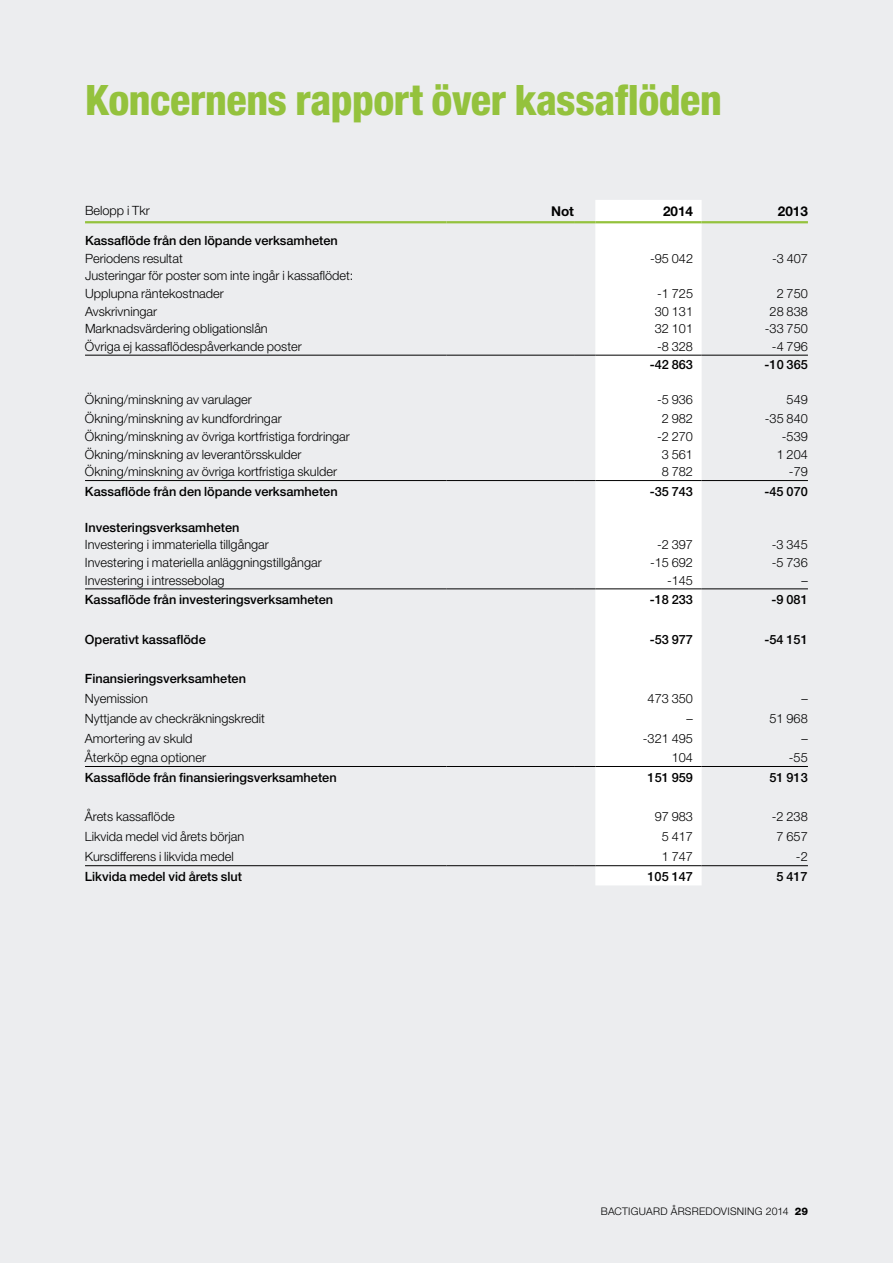
<style>
.page{position:relative;width:893px;height:1263px;background:#ecedef}
.page>*{position:absolute;margin:0;border:0;box-sizing:border-box;transform-origin:0 0}
.t1{font:800 condensed 42px "Helvetica Neue LT Std";letter-spacing:-.01em;color:#94c23d}
.t2{font:700 13.5px "Helvetica Neue LT Std";color:#000}
.t3{font:300 12.75px/17.5px "Helvetica Neue LT Std";color:#000}
.t4{font:500 12.75px "Helvetica Neue LT Std";color:#000}
.t5{font:300 10.5px "Helvetica Neue LT Std";letter-spacing:.025em;color:#000}
.s1{font-weight:800}
</style>
<div class="page">
<div style="left:595px;top:200px;width:107px;height:685px;background:#fff"></div>
<hr style="left:85px;top:355px;width:361px;height:1px;background:#000">
<hr style="left:446px;top:355px;width:128px;height:1px;background:#000">
<svg style="left:574px;top:355px;width:21px;height:1px"></svg>
<hr style="left:595px;top:355px;width:107px;height:1px;background:#000">
<hr style="left:702px;top:355px;width:106px;height:1px;background:#000">
<hr style="left:85px;top:865px;width:361px;height:1px;background:#000">
<hr style="left:446px;top:865px;width:128px;height:1px;background:#000">
<svg style="left:574px;top:865px;width:21px;height:1px"></svg>
<hr style="left:595px;top:865px;width:107px;height:1px;background:#000">
<hr style="left:702px;top:865px;width:106px;height:1px;background:#000">
<hr style="left:85px;top:480px;width:361px;height:1px;background:#000">
<hr style="left:446px;top:480px;width:128px;height:1px;background:#000">
<svg style="left:574px;top:480px;width:21px;height:1px"></svg>
<hr style="left:595px;top:480px;width:107px;height:1px;background:#000">
<hr style="left:702px;top:480px;width:106px;height:1px;background:#000">
<hr style="left:85px;top:588px;width:361px;height:1px;background:#000">
<hr style="left:446px;top:588px;width:128px;height:1px;background:#000">
<svg style="left:574px;top:588px;width:21px;height:1px"></svg>
<hr style="left:595px;top:588px;width:107px;height:1px;background:#000">
<hr style="left:702px;top:588px;width:106px;height:1px;background:#000">
<hr style="left:85px;top:766px;width:361px;height:1px;background:#000">
<hr style="left:446px;top:766px;width:128px;height:1px;background:#000">
<svg style="left:574px;top:766px;width:21px;height:1px"></svg>
<hr style="left:595px;top:766px;width:107px;height:1px;background:#000">
<hr style="left:702px;top:766px;width:106px;height:1px;background:#000">
<hr style="left:85px;top:221px;width:361px;height:2px;background:#94c23d">
<hr style="left:446px;top:221px;width:128px;height:2px;background:#94c23d">
<hr style="left:574px;top:221px;width:21px;height:2px;background:#94c23d">
<hr style="left:595px;top:221px;width:107px;height:2px;background:#94c23d">
<hr style="left:702px;top:221px;width:106px;height:2px;background:#94c23d">
<h1 class="t1" style="left:85px;top:74px;width:638px">Koncernens rapport över kassaflöden</h1>
<p class="t3" style="left:85px;top:202px;width:66px">Belopp i Tkr</p>
<p class="t2" style="left:551px;top:203px;width:25px">Not</p>
<p class="t2" style="left:663px;top:203px;width:32px">2014</p>
<p class="t2" style="left:778px;top:203px;width:32px">2013</p>
<p class="t4" style="left:85px;top:233px;width:254px">Kassaflöde från den löpande verksamheten</p>
<p class="t3" style="left:85px;top:249px;width:99px">Periodens resultat</p>
<p class="t3" style="left:650px;top:249px;width:44px">-95 042</p>
<p class="t3" style="left:772px;top:249px;width:37px">-3 407</p>
<p class="t3" style="left:85px;top:267px;width:270px">Justeringar för poster som inte ingår i kassaflödet:<br>Upplupna räntekostnader</p>
<p class="t3" style="left:657px;top:284px;width:37px">-1 725</p>
<p class="t3" style="left:777px;top:284px;width:33px">2 750</p>
<p class="t3" style="left:85px;top:302px;width:74px">Avskrivningar</p>
<p class="t3" style="left:655px;top:302px;width:40px">30 131</p>
<p class="t3" style="left:770px;top:302px;width:40px">28 838</p>
<p class="t3" style="left:85px;top:320px;width:184px">Marknadsvärdering obligationslån</p>
<p class="t3" style="left:655px;top:320px;width:40px">32 101</p>
<p class="t3" style="left:765px;top:320px;width:44px">-33 750</p>
<p class="t3" style="left:85px;top:337px;width:218px">Övriga ej kassaflödespåverkande poster</p>
<p class="t3" style="left:657px;top:337px;width:37px">-8 328</p>
<p class="t3" style="left:772px;top:337px;width:37px">-4 796</p>
<p class="t4" style="left:650px;top:356px;width:45px">-42 863</p>
<p class="t4" style="left:765px;top:356px;width:45px">-10 365</p>
<p class="t3" style="left:85px;top:390px;width:168px">Ökning/minskning av varulager</p>
<p class="t3" style="left:657px;top:390px;width:37px">-5 936</p>
<p class="t3" style="left:787px;top:390px;width:23px">549</p>
<p class="t3" style="left:85px;top:410px;width:198px">Ökning/minskning av kundfordringar</p>
<p class="t3" style="left:662px;top:410px;width:33px">2 982</p>
<p class="t3" style="left:765px;top:410px;width:44px">-35 840</p>
<p class="t3" style="left:85px;top:427px;width:266px">Ökning/minskning av övriga kortfristiga fordringar</p>
<p class="t3" style="left:657px;top:427px;width:37px">-2 270</p>
<p class="t3" style="left:782px;top:427px;width:27px">-539</p>
<p class="t3" style="left:85px;top:445px;width:218px">Ökning/minskning av leverantörsskulder</p>
<p class="t3" style="left:662px;top:445px;width:33px">3 561</p>
<p class="t3" style="left:777px;top:445px;width:33px">1 204</p>
<p class="t3" style="left:85px;top:463px;width:254px">Ökning/minskning av övriga kortfristiga skulder</p>
<p class="t3" style="left:662px;top:463px;width:33px">8 782</p>
<p class="t3" style="left:789px;top:463px;width:20px">-79</p>
<p class="t4" style="left:85px;top:484px;width:254px">Kassaflöde från den löpande verksamheten</p>
<p class="t4" style="left:650px;top:484px;width:45px">-35 743</p>
<p class="t4" style="left:765px;top:484px;width:45px">-45 070</p>
<p class="t4" style="left:85px;top:520px;width:156px">Investeringsverksamheten</p>
<p class="t3" style="left:85px;top:536px;width:185px">Investering i immateriella tillgångar</p>
<p class="t3" style="left:657px;top:536px;width:37px">-2 397</p>
<p class="t3" style="left:772px;top:536px;width:37px">-3 345</p>
<p class="t3" style="left:85px;top:553px;width:238px">Investering i materiella anläggningstillgångar</p>
<p class="t3" style="left:650px;top:553px;width:44px">-15 692</p>
<p class="t3" style="left:772px;top:553px;width:37px">-5 736</p>
<p class="t3" style="left:85px;top:571px;width:141px">Investering i intressebolag</p>
<p class="t3" style="left:667px;top:571px;width:27px">-145</p>
<p class="t3" style="left:801px;top:571px;width:8px">–</p>
<p class="t4" style="left:85px;top:592px;width:250px">Kassaflöde från investeringsverksamheten</p>
<p class="t4" style="left:650px;top:592px;width:45px">-18 233</p>
<p class="t4" style="left:772px;top:592px;width:38px">-9 081</p>
<p class="t4" style="left:85px;top:632px;width:122px">Operativt kassaflöde</p>
<p class="t4" style="left:650px;top:632px;width:45px">-53 977</p>
<p class="t4" style="left:764px;top:632px;width:45px">-54 151</p>
<p class="t4" style="left:85px;top:671px;width:163px">Finansieringsverksamheten</p>
<p class="t3" style="left:85px;top:689px;width:65px">Nyemission</p>
<p class="t3" style="left:648px;top:689px;width:47px">473 350</p>
<p class="t3" style="left:801px;top:689px;width:8px">–</p>
<p class="t3" style="left:85px;top:709px;width:181px">Nyttjande av checkräkningskredit</p>
<p class="t3" style="left:687px;top:709px;width:8px">–</p>
<p class="t3" style="left:769px;top:709px;width:40px">51 968</p>
<p class="t3" style="left:85px;top:729px;width:109px">Amortering av skuld</p>
<p class="t3" style="left:643px;top:729px;width:52px">-321 495</p>
<p class="t3" style="left:801px;top:729px;width:8px">–</p>
<p class="t3" style="left:85px;top:749px;width:123px">Återköp egna optioner</p>
<p class="t3" style="left:672px;top:749px;width:23px">104</p>
<p class="t3" style="left:789px;top:749px;width:20px">-55</p>
<p class="t4" style="left:85px;top:770px;width:253px">Kassaflöde från finansieringsverksamheten</p>
<p class="t4" style="left:648px;top:770px;width:47px">151 959</p>
<p class="t4" style="left:769px;top:770px;width:40px">51 913</p>
<p class="t3" style="left:85px;top:808px;width:91px">Årets kassaflöde</p>
<p class="t3" style="left:655px;top:808px;width:40px">97 983</p>
<p class="t3" style="left:772px;top:808px;width:37px">-2 238</p>
<p class="t3" style="left:85px;top:828px;width:161px">Likvida medel vid årets början</p>
<p class="t3" style="left:662px;top:828px;width:33px">5 417</p>
<p class="t3" style="left:776px;top:828px;width:33px">7 657</p>
<p class="t3" style="left:85px;top:848px;width:150px">Kursdifferens i likvida medel</p>
<p class="t3" style="left:662px;top:848px;width:33px">1 747</p>
<p class="t3" style="left:796px;top:848px;width:13px">-2</p>
<p class="t4" style="left:85px;top:869px;width:159px">Likvida medel vid årets slut</p>
<p class="t4" style="left:648px;top:869px;width:47px">105 147</p>
<p class="t4" style="left:776px;top:869px;width:33px">5 417</p>
<p class="t5" style="left:601px;top:1205px;width:209px">BACTIGUARD ÅRSREDOVISNING 2014 <span class="s1">29</span></p>
</div>
